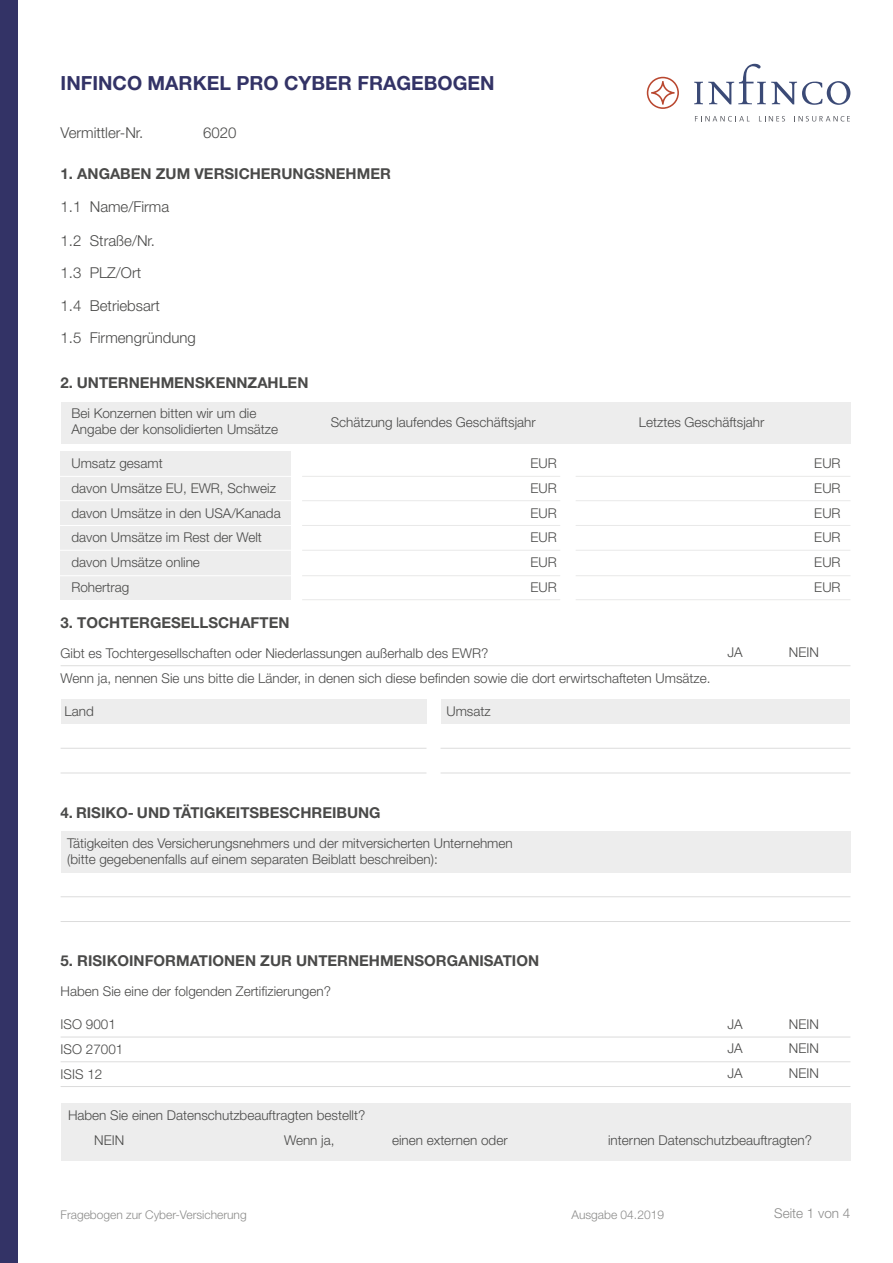
<style>
.page{position:relative;width:893px;height:1263px;background:#fff}
.page>*{position:absolute;margin:0;border:0;box-sizing:border-box;transform-origin:0 0}
.Überschirft_big_blau{font:700 19.5px "Helvetica Neue LT Pro";color:#336}
.Standart_Type{font:700 15px "Helvetica Neue LT Pro";color:#4a4a49}
.Standart_Type-2{font:300 15px "Helvetica Neue LT Pro";color:#4a4a49}
.Standart_Zeile{font:300 13.5px/16.5px "Helvetica Neue LT Pro";color:#4a4a49}
.Standart_Type-3{font:300 13.5px "Helvetica Neue LT Pro";color:#4a4a49}
.Standart_Type-4{font:300 13.5px "Helvetica Neue LT Pro";color:#8c8c8b}
.t1{font:300 12px "Helvetica Neue LT Pro";color:#8c8c8b}
</style>
<div class="page">
<div style="left:0;top:0;width:18px;height:1263px;background:#336"></div>
<svg style="left:647px;top:77px;width:32px;height:32px"></svg>
<svg style="left:694px;top:64px;width:156px;height:41px"></svg>
<svg style="left:794px;top:116px;width:56px;height:6px"></svg>
<svg style="left:695px;top:116px;width:55px;height:5px"></svg>
<svg style="left:759px;top:116px;width:26px;height:5px"></svg>
<div style="left:61px;top:1103px;width:789px;height:58px;background:#ededed"></div>
<div style="left:61px;top:402px;width:789px;height:41px;background:#ededed"></div>
<div style="left:61px;top:699px;width:365px;height:25px;background:#ededed"></div>
<div style="left:61px;top:831px;width:789px;height:41px;background:#ededed"></div>
<div style="left:441px;top:699px;width:409px;height:25px;background:#ededed"></div>
<div style="left:61px;top:452px;width:230px;height:148px;background:#ededed"></div>
<hr style="left:576px;top:476px;width:274px;height:1px;background:#8c8c8b">
<hr style="left:302px;top:476px;width:258px;height:1px;background:#8c8c8b">
<hr style="left:59px;top:476px;width:234px;height:1px;background:#fff">
<hr style="left:576px;top:500px;width:274px;height:1px;background:#8c8c8b">
<hr style="left:302px;top:500px;width:258px;height:1px;background:#8c8c8b">
<hr style="left:59px;top:500px;width:234px;height:1px;background:#fff">
<hr style="left:576px;top:525px;width:274px;height:1px;background:#8c8c8b">
<hr style="left:302px;top:525px;width:258px;height:1px;background:#8c8c8b">
<hr style="left:59px;top:525px;width:234px;height:1px;background:#fff">
<hr style="left:576px;top:550px;width:274px;height:1px;background:#8c8c8b">
<hr style="left:302px;top:550px;width:258px;height:1px;background:#8c8c8b">
<hr style="left:59px;top:550px;width:234px;height:1px;background:#fff">
<hr style="left:576px;top:575px;width:274px;height:1px;background:#8c8c8b">
<hr style="left:302px;top:575px;width:258px;height:1px;background:#8c8c8b">
<hr style="left:59px;top:575px;width:234px;height:1px;background:#fff">
<hr style="left:576px;top:599px;width:274px;height:1px;background:#8c8c8b">
<hr style="left:302px;top:599px;width:258px;height:1px;background:#8c8c8b">
<hr style="left:61px;top:748px;width:365px;height:1px;background:#4a4a49">
<hr style="left:61px;top:896px;width:789px;height:1px;background:#4a4a49">
<hr style="left:61px;top:921px;width:789px;height:1px;background:#4a4a49">
<hr style="left:440px;top:748px;width:410px;height:1px;background:#4a4a49">
<hr style="left:61px;top:773px;width:365px;height:1px;background:#4a4a49">
<hr style="left:440px;top:773px;width:410px;height:1px;background:#4a4a49">
<hr style="left:61px;top:665px;width:789px;height:1px;background:#4a4a49">
<hr style="left:61px;top:1037px;width:789px;height:1px;background:#4a4a49">
<hr style="left:61px;top:1061px;width:789px;height:1px;background:#4a4a49">
<hr style="left:61px;top:1086px;width:789px;height:1px;background:#4a4a49">
<p class="Überschirft_big_blau" style="left:61px;top:70px;width:436px">INFINCO MARKEL PRO CYBER FRAGEBOGEN</p>
<p class="Standart_Type-2" style="left:61px;top:124px;width:84px">Vermittler-Nr.</p>
<p class="Standart_Type-2" style="left:203px;top:124px;width:35px">6020</p>
<p class="Standart_Type" style="left:61px;top:164px;width:332px">1. ANGABEN ZUM VERSICHERUNGSNEHMER</p>
<p class="Standart_Type-2" style="left:61px;top:198px;width:110px">1.1 Name/Firma</p>
<p class="Standart_Type-2" style="left:61px;top:231px;width:96px">1.2 Straße/Nr.</p>
<p class="Standart_Type-2" style="left:61px;top:264px;width:82px">1.3 PLZ/Ort</p>
<p class="Standart_Type-2" style="left:61px;top:297px;width:101px">1.4 Betriebsart</p>
<p class="Standart_Type-2" style="left:61px;top:329px;width:137px">1.5 Firmengründung</p>
<p class="Standart_Type" style="left:61px;top:373px;width:249px">2. UNTERNEHMENSKENNZAHLEN</p>
<p class="Standart_Type-3" style="left:71px;top:405px;width:187px">Bei Konzernen bitten wir um die</p>
<p class="Standart_Type-3" style="left:71px;top:421px;width:208px">Angabe der konsolidierten Umsätze</p>
<p class="Standart_Zeile" style="left:71px;top:455px;width:93px">Umsatz gesamt</p>
<p class="Standart_Zeile" style="left:71px;top:479px;width:206px">davon Umsätze EU, EWR, Schweiz</p>
<p class="Standart_Zeile" style="left:71px;top:504px;width:211px">davon Umsätze in den USA/Kanada</p>
<p class="Standart_Zeile" style="left:71px;top:529px;width:192px">davon Umsätze im Rest der Welt</p>
<p class="Standart_Zeile" style="left:71px;top:554px;width:130px">davon Umsätze online</p>
<p class="Standart_Zeile" style="left:71px;top:578px;width:59px">Rohertrag</p>
<p class="Standart_Type" style="left:61px;top:613px;width:230px">3. TOCHTERGESELLSCHAFTEN</p>
<p class="Standart_Type-3" style="left:331px;top:414px;width:207px">Schätzung laufendes Geschäftsjahr</p>
<p class="Standart_Type-3" style="left:639px;top:414px;width:127px">Letztes Geschäftsjahr</p>
<p class="Standart_Zeile" style="left:531px;top:455px;width:28px">EUR</p>
<p class="Standart_Zeile" style="left:531px;top:479px;width:28px">EUR</p>
<p class="Standart_Zeile" style="left:531px;top:504px;width:28px">EUR</p>
<p class="Standart_Zeile" style="left:531px;top:529px;width:28px">EUR</p>
<p class="Standart_Zeile" style="left:531px;top:554px;width:28px">EUR</p>
<p class="Standart_Zeile" style="left:531px;top:578px;width:28px">EUR</p>
<p class="Standart_Zeile" style="left:814px;top:455px;width:28px">EUR</p>
<p class="Standart_Zeile" style="left:814px;top:479px;width:28px">EUR</p>
<p class="Standart_Zeile" style="left:814px;top:504px;width:28px">EUR</p>
<p class="Standart_Zeile" style="left:814px;top:529px;width:28px">EUR</p>
<p class="Standart_Zeile" style="left:814px;top:554px;width:28px">EUR</p>
<p class="Standart_Zeile" style="left:814px;top:578px;width:28px">EUR</p>
<p class="Standart_Zeile" style="left:61px;top:644px;width:429px">Gibt es Tochtergesellschaften oder Niederlassungen außerhalb des EWR?</p>
<p class="Standart_Zeile" style="left:61px;top:669px;width:651px">Wenn ja, nennen Sie uns bitte die Länder, in denen sich diese befinden sowie die dort erwirtschafteten Umsätze.</p>
<p class="Standart_Zeile" style="left:65px;top:702px;width:31px">Land</p>
<p class="Standart_Zeile" style="left:446px;top:702px;width:46px">Umsatz</p>
<p class="Standart_Type-3" style="left:728px;top:644px;width:17px">JA</p>
<p class="Standart_Type-3" style="left:789px;top:644px;width:32px">NEIN</p>
<p class="Standart_Type" style="left:61px;top:803px;width:322px">4. RISIKO- UND TÄTIGKEITSBESCHREIBUNG</p>
<p class="Standart_Zeile" style="left:67px;top:834px;width:447px">Tätigkeiten des Versicherungsnehmers und der mitversicherten Unternehmen (bitte gegebenenfalls auf einem separaten Beiblatt beschreiben):</p>
<p class="Standart_Type" style="left:61px;top:951px;width:480px">5. RISIKOINFORMATIONEN ZUR UNTERNEHMENSORGANISATION</p>
<p class="Standart_Zeile" style="left:61px;top:983px;width:272px">Haben Sie eine der folgenden Zertifizierungen?</p>
<p class="Standart_Zeile" style="left:61px;top:1016px;width:57px">ISO 9001</p>
<p class="Standart_Zeile" style="left:61px;top:1040px;width:64px">ISO 27001</p>
<p class="Standart_Zeile" style="left:61px;top:1065px;width:43px">ISIS 12</p>
<p class="Standart_Type-3" style="left:728px;top:1015px;width:17px">JA</p>
<p class="Standart_Type-3" style="left:789px;top:1015px;width:32px">NEIN</p>
<p class="Standart_Type-3" style="left:728px;top:1040px;width:17px">JA</p>
<p class="Standart_Type-3" style="left:789px;top:1040px;width:32px">NEIN</p>
<p class="Standart_Type-3" style="left:728px;top:1065px;width:17px">JA</p>
<p class="Standart_Type-3" style="left:789px;top:1065px;width:32px">NEIN</p>
<p class="Standart_Zeile" style="left:68px;top:1106px;width:299px">Haben Sie einen Datenschutzbeauftragten bestellt?</p>
<p class="Standart_Zeile" style="left:94px;top:1131px;width:32px">NEIN</p>
<p class="Standart_Zeile" style="left:284px;top:1131px;width:52px">Wenn ja,</p>
<p class="Standart_Zeile" style="left:392px;top:1131px;width:117px">einen externen oder</p>
<p class="Standart_Zeile" style="left:608px;top:1131px;width:206px">internen Datenschutzbeauftragten?</p>
<p class="t1" style="left:61px;top:1207px;width:188px">Fragebogen zur Cyber-Versicherung</p>
<p class="t1" style="left:571px;top:1207px;width:94px">Ausgabe 04.2019</p>
<p class="Standart_Type-4" style="left:774px;top:1205px;width:78px">Seite 1 von 4</p>
</div>
